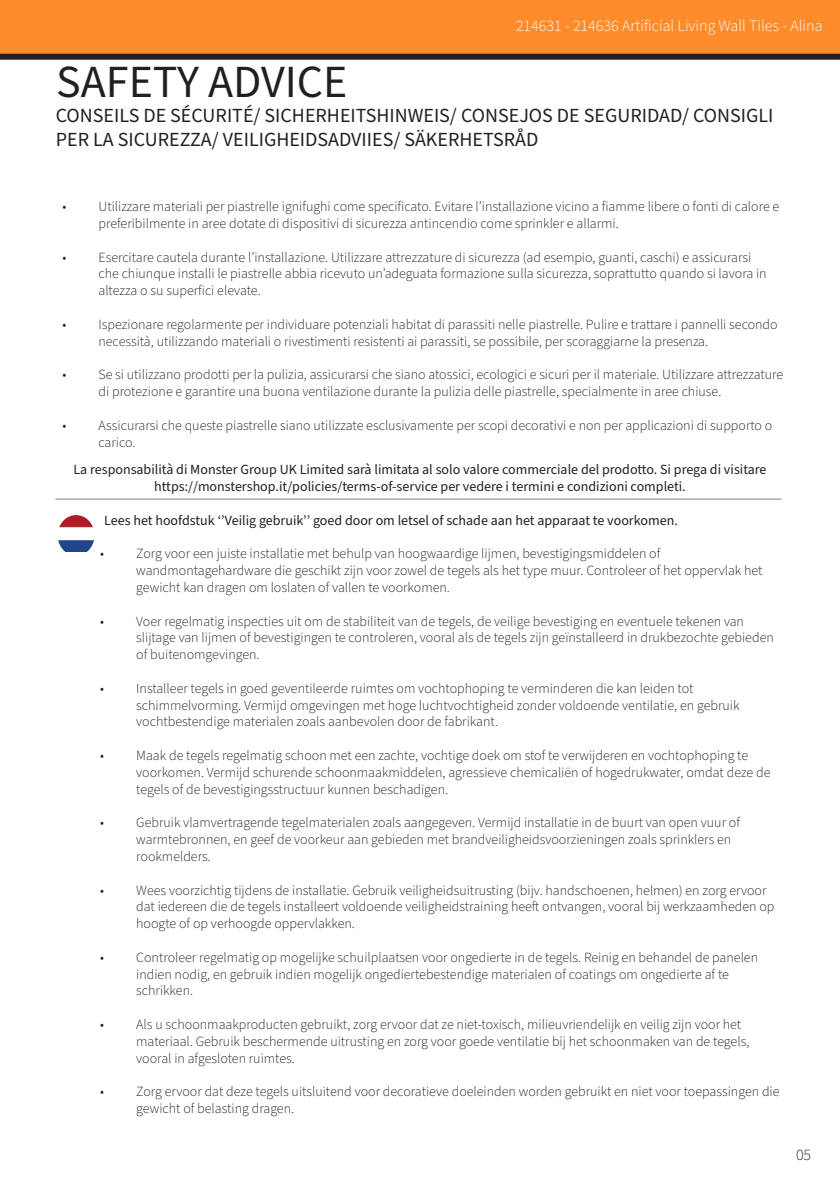
<style>
.page{position:relative;width:840px;height:1191px;background:#fff}
.page>*{position:absolute;margin:0;border:0;box-sizing:border-box;transform-origin:0 0}
.t1{font:46px "Source Sans Pro";color:#231f20}
.t2{font:20px/24px "Source Sans Pro";color:#231f20}
.t3{font:300 16px "Source Sans Pro";color:#fff}
.t4{font:300 16px "Source Sans Pro";color:#231f20}
.t5{font:300 14px/16.8px "Source Sans Pro";color:#231f20}
.t6{font:14px/16.8px "Source Sans Pro";color:#231f20;text-align:center}
</style>
<div class="page">
<div style="left:0;top:0;width:839px;height:57px;background:#ff8c2b"></div>
<div style="left:0;top:54px;width:839px;height:6px;background:#231f20"></div>
<hr style="left:55px;top:499px;width:725px;height:1px;background:#000">
<img style="left:58px;top:515px;width:36px;height:37px">
<p class="t3" style="left:515px;top:15px;width:308px">214631 - 214636 Artificial Living Wall Tiles - Alina</p>
<p class="t1" style="left:56px;top:51px;width:292px">SAFETY ADVICE</p>
<p class="t2" style="left:56px;top:104px;width:718px">CONSEILS DE SÉCURITÉ/ SICHERHEITSHINWEIS/ CONSEJOS DE SEGURIDAD/ CONSIGLI<br>PER LA SICUREZZA/ VEILIGHEIDSADVIIES/ SÄKERHETSRÅD</p>
<p class="t5" style="left:98px;top:199px;width:682px;text-indent:-36px">• Utilizzare materiali per piastrelle ignifughi come specificato. Evitare l’installazione vicino a fiamme libere o fonti di calore e preferibilmente in aree dotate di dispositivi di sicurezza antincendio come sprinkler e allarmi.</p>
<p class="t5" style="left:98px;top:249px;width:669px;text-indent:-36px">• Esercitare cautela durante l’installazione. Utilizzare attrezzature di sicurezza (ad esempio, guanti, caschi) e assicurarsi che chiunque installi le piastrelle abbia ricevuto un’adeguata formazione sulla sicurezza, soprattutto quando si lavora in altezza o su superfici elevate.</p>
<p class="t5" style="left:98px;top:316px;width:680px;text-indent:-36px">• Ispezionare regolarmente per individuare potenziali habitat di parassiti nelle piastrelle. Pulire e trattare i pannelli secondo necessità, utilizzando materiali o rivestimenti resistenti ai parassiti, se possibile, per scoraggiarne la presenza.</p>
<p class="t5" style="left:98px;top:367px;width:686px;text-indent:-36px">• Se si utilizzano prodotti per la pulizia, assicurarsi che siano atossici, ecologici e sicuri per il materiale. Utilizzare attrezzature di protezione e garantire una buona ventilazione durante la pulizia delle piastrelle, specialmente in aree chiuse.</p>
<p class="t5" style="left:98px;top:417px;width:675px;text-indent:-36px">• Assicurarsi che queste piastrelle siano utilizzate esclusivamente per scopi decorativi e non per applicazioni di supporto o carico.</p>
<p class="t6" style="left:73px;top:461px;width:694px">La responsabilità di Monster Group UK Limited sarà limitata al solo valore commerciale del prodotto. Si prega di visitare https://monstershop.it/policies/terms-of-service per vedere i termini e condizioni completi.</p>
<p class="t6" style="left:104px;top:512px;width:574px">Lees het hoofdstuk ‘’Veilig gebruik’’ goed door om letsel of schade aan het apparaat te voorkomen.</p>
<p class="t5" style="left:136px;top:546px;width:627px;text-indent:-36px">• Zorg voor een juiste installatie met behulp van hoogwaardige lijmen, bevestigingsmiddelen of wandmontagehardware die geschikt zijn voor zowel de tegels als het type muur. Controleer of het oppervlak het gewicht kan dragen om loslaten of vallen te voorkomen.</p>
<p class="t5" style="left:136px;top:613px;width:638px;text-indent:-36px">• Voer regelmatig inspecties uit om de stabiliteit van de tegels, de veilige bevestiging en eventuele tekenen van slijtage van lijmen of bevestigingen te controleren, vooral als de tegels zijn geïnstalleerd in drukbezochte gebieden of buitenomgevingen.</p>
<p class="t5" style="left:136px;top:680px;width:604px;text-indent:-36px">• Installeer tegels in goed geventileerde ruimtes om vochtophoping te verminderen die kan leiden tot schimmelvorming. Vermijd omgevingen met hoge luchtvochtigheid zonder voldoende ventilatie, en gebruik vochtbestendige materialen zoals aanbevolen door de fabrikant.</p>
<p class="t5" style="left:136px;top:747px;width:635px;text-indent:-36px">• Maak de tegels regelmatig schoon met een zachte, vochtige doek om stof te verwijderen en vochtophoping te voorkomen. Vermijd schurende schoonmaakmiddelen, agressieve chemicaliën of hogedrukwater, omdat deze de tegels of de bevestigingsstructuur kunnen beschadigen.</p>
<p class="t5" style="left:136px;top:814px;width:605px;text-indent:-36px">• Gebruik vlamvertragende tegelmaterialen zoals aangegeven. Vermijd installatie in de buurt van open vuur of warmtebronnen, en geef de voorkeur aan gebieden met brandveiligheidsvoorzieningen zoals sprinklers en rookmelders.</p>
<p class="t5" style="left:136px;top:882px;width:639px;text-indent:-36px">• Wees voorzichtig tijdens de installatie. Gebruik veiligheidsuitrusting (bijv. handschoenen, helmen) en zorg ervoor dat iedereen die de tegels installeert voldoende veiligheidstraining heeft ontvangen, vooral bij werkzaamheden op hoogte of op verhoogde oppervlakken.</p>
<p class="t5" style="left:136px;top:949px;width:623px;text-indent:-36px">• Controleer regelmatig op mogelijke schuilplaatsen voor ongedierte in de tegels. Reinig en behandel de panelen indien nodig, en gebruik indien mogelijk ongediertebestendige materialen of coatings om ongedierte af te schrikken.</p>
<p class="t5" style="left:136px;top:1016px;width:614px;text-indent:-36px">• Als u schoonmaakproducten gebruikt, zorg ervoor dat ze niet-toxisch, milieuvriendelijk en veilig zijn voor het materiaal. Gebruik beschermende uitrusting en zorg voor goede ventilatie bij het schoonmaken van de tegels, vooral in afgesloten ruimtes.</p>
<p class="t5" style="left:136px;top:1083px;width:644px;text-indent:-36px">• Zorg ervoor dat deze tegels uitsluitend voor decoratieve doeleinden worden gebruikt en niet voor toepassingen die gewicht of belasting dragen.</p>
<p class="t4" style="left:795px;top:1144px;width:17px">05</p>
</div>
